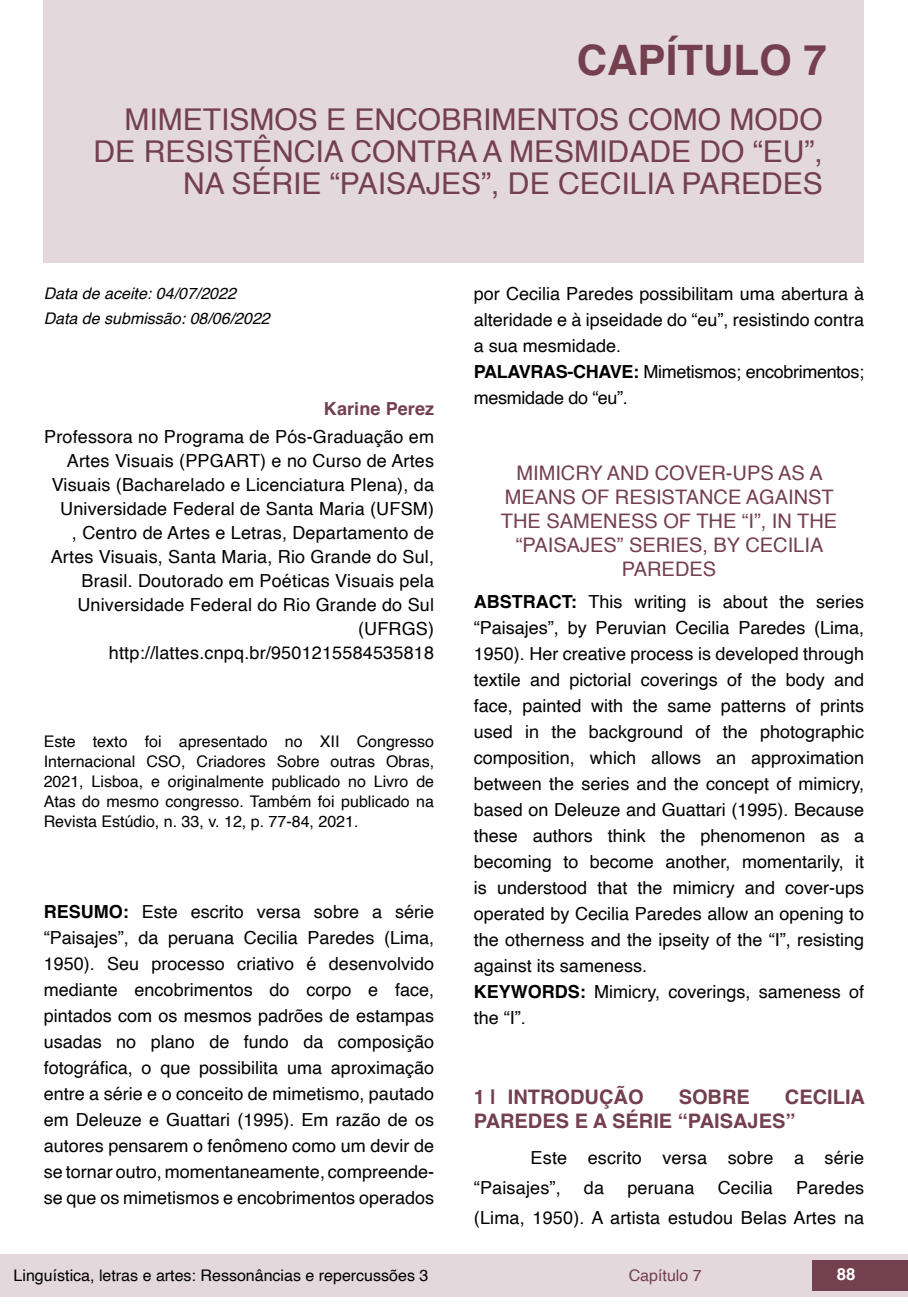
<style>
.page{position:relative;width:908px;height:1304px;background:#fff}
.page>*{position:absolute;margin:0;border:0;box-sizing:border-box;transform-origin:0 0}
.t1{font:700 42px "Helvetica";color:#743f4f}
.t2{font:30px/32px "Helvetica";color:#743f4f;text-align:right}
.t3{font:20px/24px "Helvetica";color:#743f4f;text-align:center}
.t4{font:700 20px/24px "Helvetica";color:#743f4f}
.t5{font:18px/26px "Helvetica";color:#000}
.t6{font:700 18px "Helvetica";letter-spacing:.005em;color:#743f4f}
.t7{font:700 16.8px "Helvetica";color:#fff}
.t8{font:16px/20px "Helvetica";color:#000;text-align:justify}
.t9{font:italic 16px "Helvetica";color:#000}
.t10{font:16px "Helvetica";color:#743f4f}
.s1{font-weight:700}
</style>
<div class="page">
<div style="left:0;top:1254px;width:906px;height:43px;background:#e3d8dc"></div>
<div style="left:812px;top:1261px;width:95px;height:30px;background:#743f4f"></div>
<div style="left:44px;top:0;width:819px;height:263px;background:#e3d8dc"></div>
<h1 class="t1" style="left:576px;top:35px;width:251px">CAPÍTULO 7</h1>
<h2 class="t2" style="left:94px;top:104px;width:730px">MIMETISMOS E ENCOBRIMENTOS COMO MODO<br>DE RESISTÊNCIA CONTRA A MESMIDADE DO “EU”,<br>NA SÉRIE “PAISAJES”, DE CECILIA PAREDES</h2>
<p class="t9" style="left:44px;top:280px;width:194px">Data de aceite: 04/07/2022</p>
<p class="t9" style="left:44px;top:306px;width:227px">Data de submissão: 08/06/2022</p>
<p class="t6" style="left:324px;top:398px;width:112px">Karine Perez</p>
<p class="t5" style="left:44px;top:425px;width:391px;line-height:24px;text-align:right">Professora no Programa de Pós-Graduação em Artes Visuais (PPGART) e no Curso de Artes Visuais (Bacharelado e Licenciatura Plena), da Universidade Federal de Santa Maria (UFSM)<br>, Centro de Artes e Letras, Departamento de Artes Visuais, Santa Maria, Rio Grande do Sul, Brasil. Doutorado em Poéticas Visuais pela Universidade Federal do Rio Grande do Sul (UFRGS) http://lattes.cnpq.br/9501215584535818</p>
<p class="t8" style="left:44px;top:732px;width:392px">Este texto foi apresentado no XII Congresso Internacional CSO, Criadores Sobre outras Obras, 2021, Lisboa, e originalmente publicado no Livro de Atas do mesmo congresso. Também foi publicado na Revista Estúdio, n. 33, v. 12, p. 77-84, 2021.</p>
<p class="t5" style="left:44px;top:900px;width:392px;text-align:justify"><span class="s1">RESUMO:</span> Este escrito versa sobre a série “Paisajes”, da peruana Cecilia Paredes (Lima, 1950). Seu processo criativo é desenvolvido mediante encobrimentos do corpo e face, pintados com os mesmos padrões de estampas usadas no plano de fundo da composição fotográfica, o que possibilita uma aproximação entre a série e o conceito de mimetismo, pautado em Deleuze e Guattari (1995). Em razão de os autores pensarem o fenômeno como um devir de se tornar outro, momentaneamente, compreende&shy;se que os mimetismos e encobrimentos operados</p>
<p class="t5" style="left:473px;top:281px;width:392px">por Cecilia Paredes possibilitam uma abertura à alteridade e à ipseidade do “eu”, resistindo contra a sua mesmidade.<br><span class="s1">PALAVRAS-CHAVE:</span> Mimetismos; encobrimentos; mesmidade do “eu”.</p>
<p class="t3" style="left:500px;top:462px;width:337px">MIMICRY AND COVER-UPS AS A<br>MEANS OF RESISTANCE AGAINST<br>THE SAMENESS OF THE “I”, IN THE “PAISAJES” SERIES, BY CECILIA<br>PAREDES</p>
<p class="t5" style="left:473px;top:589px;width:392px"><span class="s1">ABSTRACT:</span> This writing is about the series “Paisajes”, by Peruvian Cecilia Paredes (Lima, 1950). Her creative process is developed through textile and pictorial coverings of the body and face, painted with the same patterns of prints used in the background of the photographic composition, which allows an approximation between the series and the concept of mimicry, based on Deleuze and Guattari (1995). Because these authors think the phenomenon as a becoming to become another, momentarily, it is understood that the mimicry and cover-ups operated by Cecilia Paredes allow an opening to the otherness and the ipseity of the “I”, resisting against its sameness.<br><span class="s1">KEYWORDS:</span> Mimicry, coverings, sameness of the “I”.</p>
<p class="t4" style="left:473px;top:1087px;width:171px">1 | INTRODUÇÃO</p>
<p class="t4" style="left:678px;top:1087px;width:73px">SOBRE</p>
<p class="t4" style="left:473px;top:1087px;width:392px;text-indent:311px">CECILIA<br>PAREDES E A SÉRIE “PAISAJES”</p>
<p class="t5" style="left:473px;top:1143px;width:392px;line-height:30px;text-indent:57px">Este escrito versa sobre a série “Paisajes”,</p>
<p class="t5" style="left:583px;top:1175px;width:22px">da</p>
<p class="t5" style="left:627px;top:1175px;width:69px">peruana</p>
<p class="t5" style="left:717px;top:1175px;width:57px">Cecilia</p>
<p class="t5" style="left:473px;top:1173px;width:392px;line-height:30px;text-align:right">Paredes<br>(Lima, 1950). A artista estudou Belas Artes na</p>
<p class="t8" style="left:14px;top:1266px;width:416px">Linguística, letras e artes: Ressonâncias e repercussões 3</p>
<p class="t10" style="left:628px;top:1263px;width:74px">Capítulo 7</p>
<p class="t7" style="left:836px;top:1264px;width:20px">88</p>
</div>
